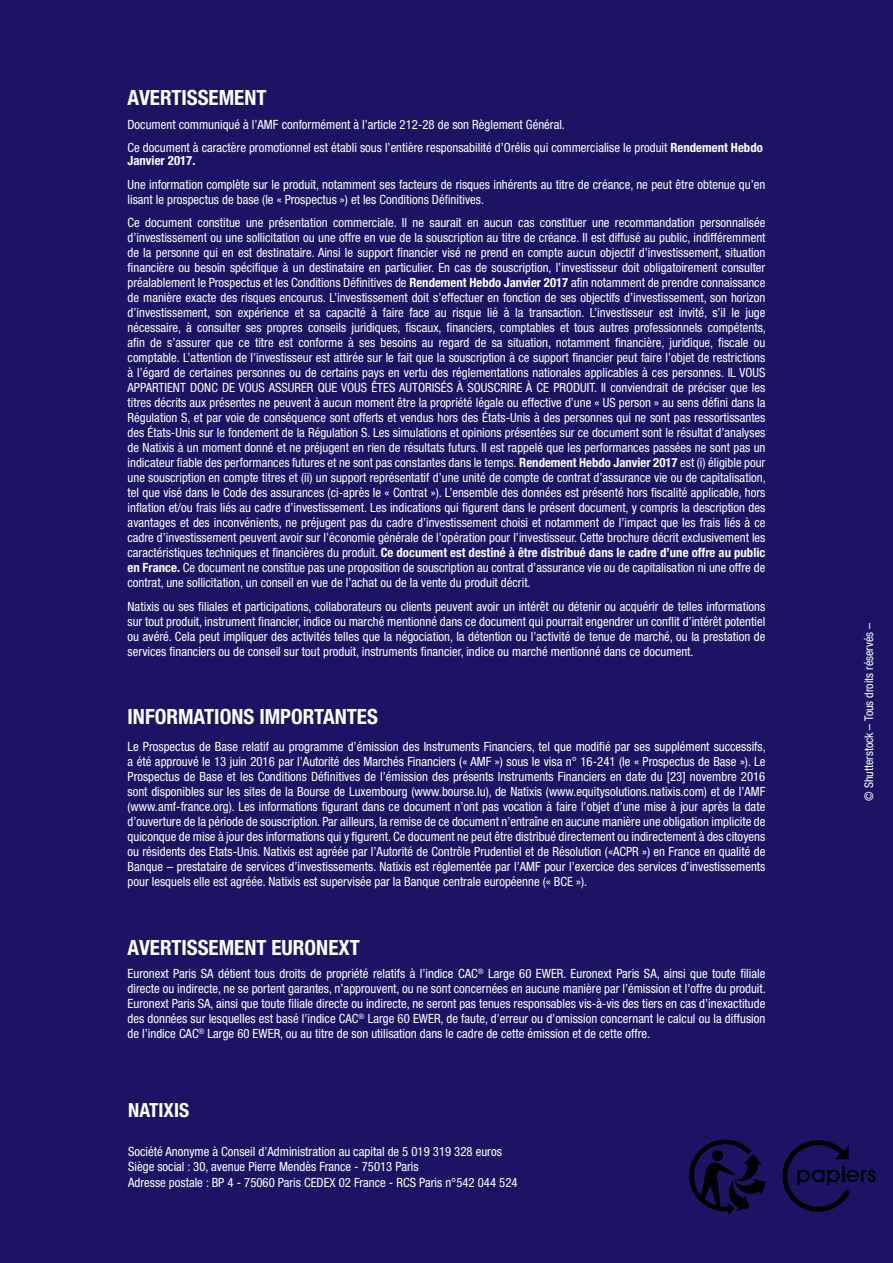
<style>
.page{position:relative;width:893px;height:1263px;background:#1b1464}
.page>*{position:absolute;margin:0;border:0;box-sizing:border-box;transform-origin:0 0}
.t1{font:700 condensed 21px "Helvetica Neue LT Std";color:#fff}
.t2{font:700 condensed 19.5px "Helvetica Neue LT Std";color:#fff}
.t3{font:condensed 12.75px/15px "Helvetica Neue LT Std";color:#fff;text-align:justify}
.t4{font:700 condensed 12.75px "Helvetica Neue LT Std";color:#fff}
.t5{font:condensed 12px "Helvetica Neue LT Std";color:#fff}
.s1{font-weight:700}
</style>
<div class="page">
<svg style="left:689px;top:1140px;width:77px;height:75px"></svg>
<svg style="left:782px;top:1140px;width:94px;height:72px"></svg>
<h1 class="t1" style="left:128px;top:85px;width:140px">AVERTISSEMENT</h1>
<p class="t3" style="left:128px;top:112px;width:637px;line-height:23.5px">Document communiqué à l’AMF conformément à l’article 212-28 de son Règlement Général.<br>Ce document à caractère promotionnel est établi sous l’entière responsabilité d’Orélis qui commercialise le produit <span class="s1">Rendement Hebdo</span></p>
<p class="t4" style="left:128px;top:153px;width:69px">Janvier 2017.</p>
<p class="t3" style="left:128px;top:177px;width:639px">Une information complète sur le produit, notamment ses facteurs de risques inhérents au titre de créance, ne peut être obtenue qu’en lisant le prospectus de base (le « Prospectus ») et les Conditions Définitives.</p>
<p class="t3" style="left:128px;top:215px;width:640px">Ce document constitue une présentation commerciale. Il ne saurait en aucun cas constituer une recommandation personnalisée d’investissement ou une sollicitation ou une offre en vue de la souscription au titre de créance. Il est diffusé au public, indifféremment de la personne qui en est destinataire. Ainsi le support financier visé ne prend en compte aucun objectif d’investissement, situation financière ou besoin spécifique à un destinataire en particulier. En cas de souscription, l’investisseur doit obligatoirement consulter préalablement le Prospectus et les Conditions Définitives de <span class="s1">Rendement Hebdo Janvier 2017</span> afin notamment de prendre connaissance de manière exacte des risques encourus. L’investissement doit s’effectuer en fonction de ses objectifs d’investissement, son horizon d’investissement, son expérience et sa capacité à faire face au risque lié à la transaction. L’investisseur est invité, s’il le juge nécessaire, à consulter ses propres conseils juridiques, fiscaux, financiers, comptables et tous autres professionnels compétents, afin de s’assurer que ce titre est conforme à ses besoins au regard de sa situation, notamment financière, juridique, fiscale ou comptable. L’attention de l’investisseur est attirée sur le fait que la souscription à ce support financier peut faire l’objet de restrictions à l’égard de certaines personnes ou de certains pays en vertu des réglementations nationales applicables à ces personnes. IL VOUS APPARTIENT DONC DE VOUS ASSURER QUE VOUS ÊTES AUTORISÉS À SOUSCRIRE À CE PRODUIT. Il conviendrait de préciser que les titres décrits aux présentes ne peuvent à aucun moment être la propriété légale ou effective d’une « US person » au sens défini dans la Régulation S, et par voie de conséquence sont offerts et vendus hors des États-Unis à des personnes qui ne sont pas ressortissantes des États-Unis sur le fondement de la Régulation S. Les simulations et opinions présentées sur ce document sont le résultat d’analyses de Natixis à un moment donné et ne préjugent en rien de résultats futurs. Il est rappelé que les performances passées ne sont pas un indicateur fiable des performances futures et ne sont pas constantes dans le temps. <span class="s1">Rendement Hebdo Janvier 2017</span> est (i) éligible pour une souscription en compte titres et (ii) un support représentatif d’une unité de compte de contrat d’assurance vie ou de capitalisation, tel que visé dans le Code des assurances (ci-après le « Contrat »). L’ensemble des données est présenté hors fiscalité applicable, hors inflation et/ou frais liés au cadre d’investissement. Les indications qui figurent dans le présent document, y compris la description des avantages et des inconvénients, ne préjugent pas du cadre d’investissement choisi et notamment de l’impact que les frais liés à ce cadre d’investissement peuvent avoir sur l’économie générale de l’opération pour l’investisseur. Cette brochure décrit exclusivement les caractéristiques techniques et financières du produit. <span class="s1">Ce document est destiné à être distribué dans le cadre d’une offre au public en France.</span> Ce document ne constitue pas une proposition de souscription au contrat d’assurance vie ou de capitalisation ni une offre de contrat, une sollicitation, un conseil en vue de l’achat ou de la vente du produit décrit.</p>
<p class="t3" style="left:128px;top:598px;width:639px">Natixis ou ses filiales et participations, collaborateurs ou clients peuvent avoir un intérêt ou détenir ou acquérir de telles informations sur tout produit, instrument financier, indice ou marché mentionné dans ce document qui pourrait engendrer un conflit d’intérêt potentiel ou avéré. Cela peut impliquer des activités telles que la négociation, la détention ou l’activité de tenue de marché, ou la prestation de services financiers ou de conseil sur tout produit, instruments financier, indice ou marché mentionné dans ce document.</p>
<h1 class="t1" style="left:128px;top:703px;width:250px">Informations importantes</h1>
<p class="t3" style="left:128px;top:739px;width:640px">Le Prospectus de Base relatif au programme d’émission des Instruments Financiers, tel que modifié par ses supplément successifs, a été approuvé le 13 juin 2016 par l’Autorité des Marchés Financiers (« AMF ») sous le visa n° 16-241 (le « Prospectus de Base »). Le Prospectus de Base et les Conditions Définitives de l’émission des présents Instruments Financiers en date du [23] novembre 2016 sont disponibles sur les sites de la Bourse de Luxembourg (www.bourse.lu), de Natixis (www.equitysolutions.natixis.com) et de l’AMF (www.amf-france.org). Les informations figurant dans ce document n’ont pas vocation à faire l’objet d’une mise à jour après la date d’ouverture de la période de souscription. Par ailleurs, la remise de ce document n’entraîne en aucune manière une obligation implicite de quiconque de mise à jour des informations qui y figurent. Ce document ne peut être distribué directement ou indirectement à des citoyens ou résidents des Etats-Unis. Natixis est agréée par l’Autorité de Contrôle Prudentiel et de Résolution («ACPR ») en France en qualité de Banque – prestataire de services d’investissements. Natixis est réglementée par l’AMF pour l’exercice des services d’investissements pour lesquels elle est agréée. Natixis est supervisée par la Banque centrale européenne (« BCE »).</p>
<h1 class="t1" style="left:128px;top:934px;width:234px">avertissement euronext</h1>
<p class="t3" style="left:128px;top:966px;width:640px">Euronext Paris SA détient tous droits de propriété relatifs à l’indice CAC<sup>®</sup> Large 60 EWER. Euronext Paris SA, ainsi que toute filiale directe ou indirecte, ne se portent garantes, n’approuvent, ou ne sont concernées en aucune manière par l’émission et l’offre du produit.<br>Euronext Paris SA, ainsi que toute filiale directe ou indirecte, ne seront pas tenues responsables vis-à-vis des tiers en cas d’inexactitude des données sur lesquelles est basé l’indice CAC<sup>®</sup> Large 60 EWER, de faute, d’erreur ou d’omission concernant le calcul ou la diffusion de l’indice CAC<sup>®</sup> Large 60 EWER, ou au titre de son utilisation dans le cadre de cette émission et de cette offre.</p>
<h2 class="t2" style="left:128px;top:1099px;width:54px">Natixis</h2>
<p class="t3" style="left:128px;top:1143px;width:391px;line-height:15.5px;text-align:left">Société Anonyme à Conseil d’Administration au capital de 5 019 319 328 euros<br>Siège social : 30, avenue Pierre Mendès France - 75013 Paris<br>Adresse postale : BP 4 - 75060 Paris CEDEX 02 France - RCS Paris n°542 044 524</p>
<p class="t5" style="left:862px;top:801px;width:179px;rotate:-90deg">© Shutterstock – Tous droits réservés –</p>
</div>
